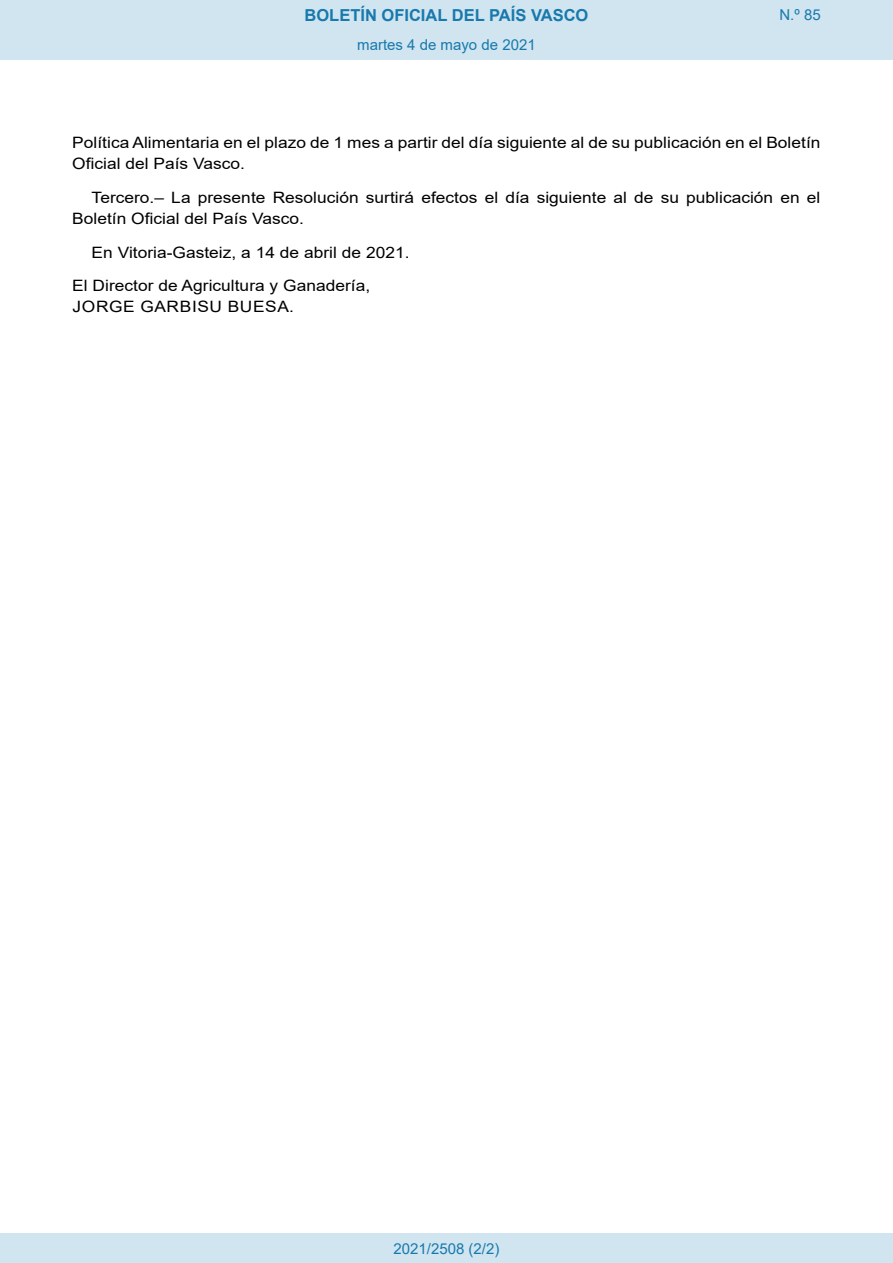
<style>
.page{position:relative;width:893px;height:1263px;background:#fff}
.page>*{position:absolute;margin:0;border:0;box-sizing:border-box;transform-origin:0 0}
.t1{font:700 16.5px "Arial";color:#1879ad}
.BOPVDetalle{font:15.6px/21px "Arial";color:#000;scale:1.11 1}
.BOPVFirmaLugFec{font:15.6px "Arial";color:#000;scale:1.11 1}
.BOPVFirmaPuesto{font:15.6px "Arial";color:#000;scale:1.11 1}
.BOPVFirmaNombre{font:15.6px "Arial";letter-spacing:.035em;color:#000;scale:1.11 1}
.Paginacion_Centro{font:15px "Arial";color:#1879ad}
</style>
<div class="page">
<div style="left:0;top:0;width:893px;height:60px;background:#d0e5f0"></div>
<div style="left:0;top:1233px;width:893px;height:30px;background:#d0e5f0"></div>
<p class="t1" style="left:305px;top:3px;width:285px">BOLETÍN OFICIAL DEL PAÍS VASCO</p>
<p class="Paginacion_Centro" style="left:357px;top:35px;width:180px">martes 4 de mayo de 2021</p>
<p class="Paginacion_Centro" style="left:779px;top:5px;width:43px">N.º 85</p>
<p class="BOPVDetalle" style="left:72px;top:132px;width:676px">Política Alimentaria en el plazo de 1 mes a partir del día siguiente al de su publicación en el Boletín<br>Oficial del País Vasco.</p>
<p class="BOPVDetalle" style="left:72px;top:187px;width:675px;text-indent:19px">Tercero.– La presente Resolución surtirá efectos el día siguiente al de su publicación en el<br>Boletín Oficial del País Vasco.</p>
<p class="BOPVFirmaLugFec" style="left:92px;top:241px;width:288px">En Vitoria-Gasteiz, a 14 de abril de 2021.</p>
<p class="BOPVFirmaPuesto" style="left:72px;top:275px;width:270px">El Director de Agricultura y Ganadería,</p>
<p class="BOPVFirmaNombre" style="left:73px;top:296px;width:201px">JORGE GARBISU BUESA.</p>
<p class="Paginacion_Centro" style="left:393px;top:1238px;width:107px">2021/2508 (2/2)</p>
</div>
